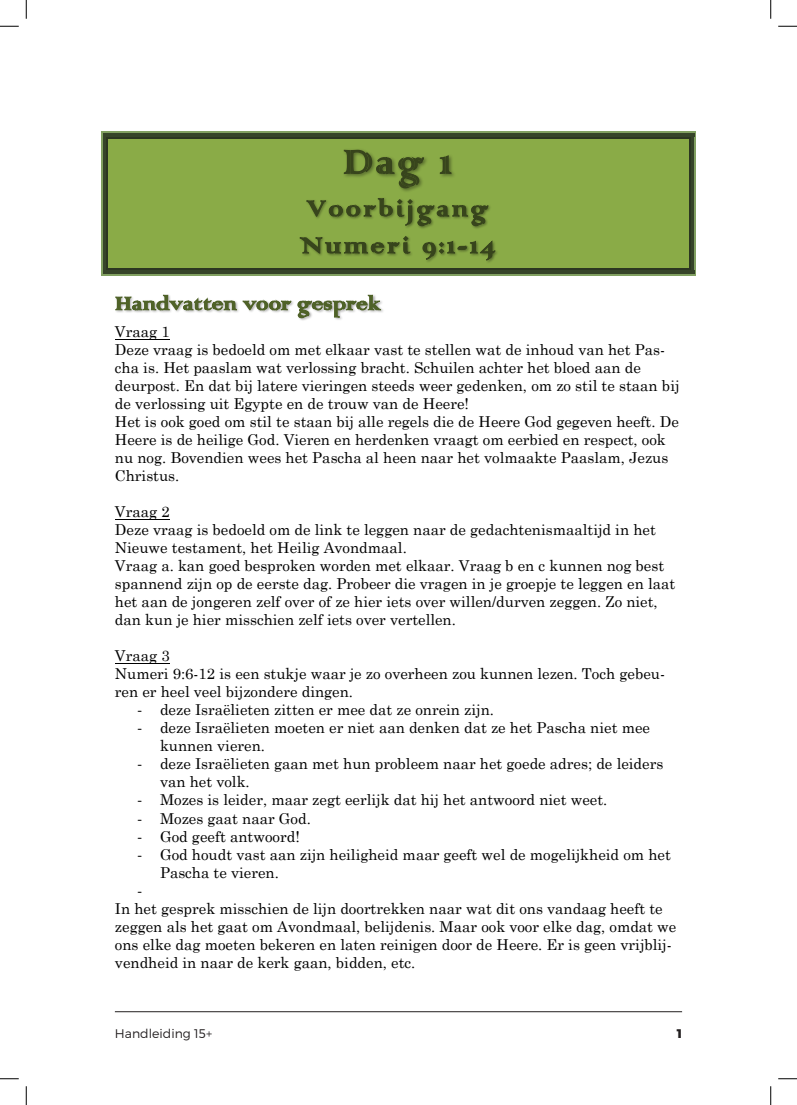
<style>
.page{position:relative;width:797px;height:1105px;background:#fff}
.page>*{position:absolute;margin:0;border:0;box-sizing:border-box;transform-origin:0 0}
.t1{font:15px/18px "Century Schoolbook";color:#000}
.t2{font:15px "Calibri";color:#000}
.t3{font:300 12.5px "Montserrat";color:#231f20}
.t4{font:800 12.5px "Montserrat";color:#231f20}
.s1{font-family:"Calibri"}
</style>
<div class="page">
<div style="left:108px;top:139px;width:581px;height:55px;background:#8aab47"></div>
<svg style="left:343px;top:149px;width:82px;height:37px"></svg>
<svg style="left:439px;top:155px;width:13px;height:20px"></svg>
<svg style="left:101px;top:131px;width:7px;height:8px"></svg>
<hr style="left:108px;top:131px;width:581px;height:2px;background:#81a061">
<hr style="left:108px;top:133px;width:581px;height:4px;background:#364429">
<hr style="left:108px;top:137px;width:581px;height:2px;background:#2c3621">
<svg style="left:689px;top:131px;width:7px;height:8px"></svg>
<hr style="left:101px;top:139px;width:2px;height:55px;background:#81a061">
<svg style="left:103px;top:139px;width:4px;height:55px"></svg>
<hr style="left:107px;top:139px;width:1px;height:55px;background:#2c3621">
<hr style="left:694px;top:139px;width:2px;height:55px;background:#81a061">
<svg style="left:690px;top:139px;width:4px;height:55px"></svg>
<hr style="left:689px;top:139px;width:1px;height:55px;background:#2c3621">
<div style="left:108px;top:194px;width:581px;height:36px;background:#8aab47"></div>
<img style="left:399px;top:186px;width:91px;height:24px">
<svg style="left:306px;top:197px;width:183px;height:26px"></svg>
<hr style="left:101px;top:194px;width:2px;height:36px;background:#81a061">
<svg style="left:103px;top:194px;width:4px;height:36px"></svg>
<hr style="left:107px;top:194px;width:1px;height:36px;background:#2c3621">
<hr style="left:694px;top:194px;width:2px;height:36px;background:#81a061">
<svg style="left:690px;top:194px;width:4px;height:36px"></svg>
<hr style="left:689px;top:194px;width:1px;height:36px;background:#2c3621">
<div style="left:108px;top:230px;width:581px;height:38px;background:#8aab47"></div>
<img style="left:282px;top:223px;width:247px;height:53px">
<svg style="left:299px;top:235px;width:111px;height:19px"></svg>
<svg style="left:422px;top:240px;width:74px;height:21px"></svg>
<svg style="left:101px;top:268px;width:7px;height:7px"></svg>
<hr style="left:108px;top:274px;width:581px;height:1px;background:#81a061">
<hr style="left:108px;top:270px;width:581px;height:4px;background:#364429">
<hr style="left:108px;top:268px;width:581px;height:2px;background:#2c3621">
<svg style="left:689px;top:268px;width:7px;height:7px"></svg>
<hr style="left:101px;top:230px;width:2px;height:38px;background:#81a061">
<svg style="left:103px;top:230px;width:4px;height:38px"></svg>
<hr style="left:107px;top:230px;width:1px;height:38px;background:#2c3621">
<hr style="left:694px;top:230px;width:2px;height:38px;background:#81a061">
<svg style="left:690px;top:230px;width:4px;height:38px"></svg>
<hr style="left:689px;top:230px;width:1px;height:38px;background:#2c3621">
<svg style="left:115px;top:294px;width:266px;height:24px"></svg>
<hr style="left:115px;top:339px;width:55px;height:1px;background:#000">
<hr style="left:115px;top:519px;width:55px;height:1px;background:#000">
<hr style="left:115px;top:663px;width:55px;height:1px;background:#000">
<hr style="left:115px;top:1011px;width:567px;height:1px;background:#231f20">
<svg style="left:0;top:25px;width:19px;height:2px"></svg>
<svg style="left:778px;top:25px;width:19px;height:2px"></svg>
<svg style="left:0;top:1078px;width:19px;height:1px"></svg>
<svg style="left:778px;top:1078px;width:19px;height:1px"></svg>
<svg style="left:25px;top:0;width:2px;height:19px"></svg>
<svg style="left:25px;top:1086px;width:2px;height:19px"></svg>
<svg style="left:770px;top:0;width:1px;height:19px"></svg>
<svg style="left:770px;top:1086px;width:1px;height:19px"></svg>
<p class="t1" style="left:115px;top:321px;width:566px">Vraag 1<br>Deze vraag is bedoeld om met elkaar vast te stellen wat de inhoud van het Pas&shy;cha is. Het paaslam wat verlossing bracht. Schuilen achter het bloed aan de deurpost. En dat bij latere vieringen steeds weer gedenken, om zo stil te staan bij de verlossing uit Egypte en de trouw van de Heere!<br>Het is ook goed om stil te staan bij alle regels die de Heere God gegeven heeft. De Heere is de heilige God. Vieren en herdenken vraagt om eerbied en respect, ook nu nog. Bovendien wees het Pascha al heen naar het volmaakte Paaslam, Jezus Christus.</p>
<p class="t1" style="left:115px;top:501px;width:562px">Vraag 2<br>Deze vraag is bedoeld om de link te leggen naar de gedachtenismaaltijd in het Nieuwe testament, het Heilig Avondmaal.<br>Vraag a. kan goed besproken worden met elkaar. Vraag b en c kunnen nog best spannend zijn op de eerste dag. Probeer die vragen in je groepje te leggen en laat het aan de jongeren zelf over of ze hier iets over willen/durven zeggen. Zo niet, dan kun je hier misschien zelf iets over vertellen.</p>
<p class="t1" style="left:115px;top:646px;width:56px">Vraag 3</p>
<p class="t1" style="left:115px;top:664px;width:551px">Numeri 9:6-12 is een stukje waar je zo overheen zou kunnen lezen. Toch gebeu-</p>
<p class="t1" style="left:115px;top:682px;width:240px">ren er heel veel bijzondere dingen.</p>
<p class="t1" style="left:137px;top:700px;width:358px"><span class="s1">--‐</span> deze Israëlieten zitten er mee dat ze onrein zijn.</p>
<p class="t1" style="left:137px;top:718px;width:514px"><span class="s1">--‐</span> deze Israëlieten moeten er niet aan denken dat ze het Pascha niet mee</p>
<p class="t1" style="left:160px;top:736px;width:107px">kunnen vieren.</p>
<p class="t1" style="left:137px;top:754px;width:527px"><span class="s1">--‐</span> deze Israëlieten gaan met hun probleem naar het goede adres; de leiders</p>
<p class="t1" style="left:160px;top:772px;width:91px">van het volk.</p>
<p class="t1" style="left:137px;top:790px;width:471px"><span class="s1">--‐</span> Mozes is leider, maar zegt eerlijk dat hij het antwoord niet weet.</p>
<p class="t1" style="left:137px;top:808px;width:175px"><span class="s1">--‐</span> Mozes gaat naar God.</p>
<p class="t1" style="left:137px;top:826px;width:164px"><span class="s1">--‐</span> God geeft antwoord!</p>
<p class="t1" style="left:137px;top:844px;width:535px"><span class="s1">--‐</span> God houdt vast aan zijn heiligheid maar geeft wel de mogelijkheid om het</p>
<p class="t1" style="left:160px;top:862px;width:120px">Pascha te vieren.</p>
<p class="t2" style="left:137px;top:880px;width:6px">--‐</p>
<p class="t1" style="left:115px;top:898px;width:549px">In het gesprek misschien de lijn doortrekken naar wat dit ons vandaag heeft te</p>
<p class="t1" style="left:115px;top:916px;width:563px">zeggen als het gaat om Avondmaal, belijdenis. Maar ook voor elke dag, omdat we</p>
<p class="t1" style="left:115px;top:934px;width:558px">ons elke dag moeten bekeren en laten reinigen door de Heere. Er is geen vrijblij-</p>
<p class="t1" style="left:115px;top:952px;width:302px">vendheid in naar de kerk gaan, bidden, etc.</p>
<p class="t3" style="left:115px;top:1026px;width:99px">Handleiding 15+</p>
<p class="t4" style="left:676px;top:1025px;width:7px">1</p>
</div>
